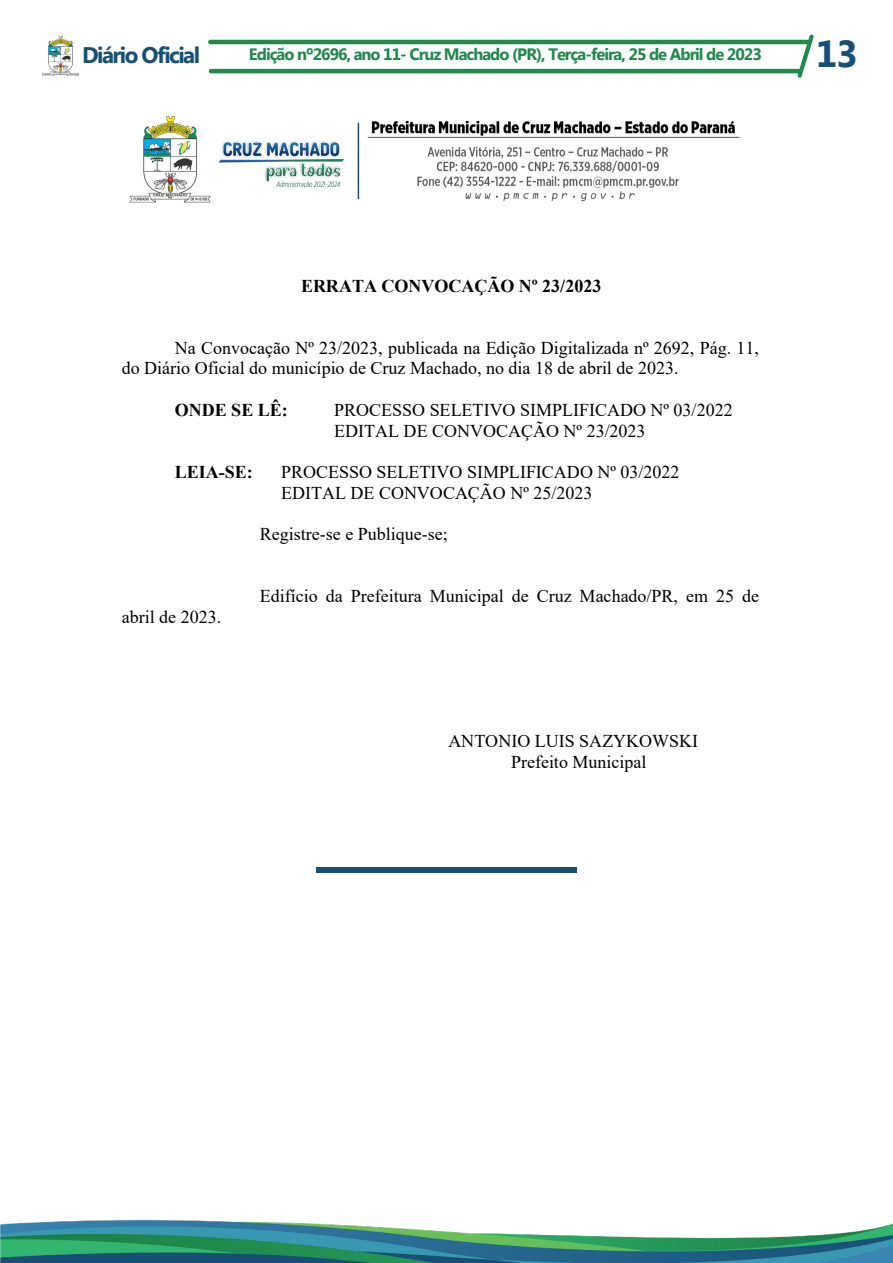
<style>
.page{position:relative;width:893px;height:1263px;background:#fff}
.page>*{position:absolute;margin:0;border:0;box-sizing:border-box;transform-origin:0 0}
.t1{font:700 37.5px "Myanmar Text";color:#175074}
.t2{font:700 22.5px "Myanmar Text";letter-spacing:-.07em;color:#175074}
.t3{font:18px/20.7px "Times New Roman";color:#000}
.t4{font:700 18px "Times New Roman";color:#000}
.t5{font:700 16.5px "Myanmar Text";letter-spacing:-.06em;color:#20894d}
</style>
<div class="page">
<hr style="left:208px;top:40px;width:602px;height:4px;background:#20894d;border-radius:2px">
<hr style="left:209px;top:69px;width:593px;height:4px;background:#20894d;border-radius:2px">
<img style="left:43px;top:37px;width:36px;height:38px">
<svg style="left:797px;top:34px;width:17px;height:44px"></svg>
<img style="left:0;top:1219px;width:893px;height:44px">
<img style="left:129px;top:115px;width:611px;height:88px">
<div style="left:316px;top:867px;width:261px;height:6px;background:#175074"></div>
<p class="t2" style="left:82px;top:42px;width:119px">Diário Oficial</p>
<p class="t5" style="left:249px;top:45px;width:514px">Edição nº2696, ano 11- Cruz Machado (PR), Terça-feira, 25 de Abril de 2023</p>
<p class="t1" style="left:816px;top:32px;width:44px">13</p>
<p class="t4" style="left:301px;top:276px;width:302px">ERRATA CONVOCAÇÃO Nº 23/2023</p>
<p class="t3" style="left:122px;top:338px;width:639px;text-indent:53px">Na Convocação Nº 23/2023, publicada na Edição Digitalizada nº 2692, Pág. 11, do Diário Oficial do município de Cruz Machado, no dia 18 de abril de 2023.</p>
<p class="t4" style="left:175px;top:400px;width:114px">ONDE SE LÊ:</p>
<p class="t3" style="left:334px;top:400px;width:400px">PROCESSO SELETIVO SIMPLIFICADO Nº 03/2022<br>EDITAL DE CONVOCAÇÃO Nº 23/2023</p>
<p class="t4" style="left:175px;top:462px;width:79px">LEIA-SE:</p>
<p class="t3" style="left:281px;top:462px;width:400px">PROCESSO SELETIVO SIMPLIFICADO Nº 03/2022<br>EDITAL DE CONVOCAÇÃO Nº 25/2023</p>
<p class="t3" style="left:260px;top:524px;width:189px">Registre-se e Publique-se;</p>
<p class="t3" style="left:122px;top:607px;width:101px">abril de 2023.</p>
<p class="t3" style="left:260px;top:586px;width:501px">Edifício da Prefeitura Municipal de Cruz Machado/PR, em 25 de</p>
<p class="t3" style="left:511px;top:731px;width:189px;text-indent:-63px">ANTONIO LUIS SAZYKOWSKI<br>Prefeito Municipal</p>
</div>
